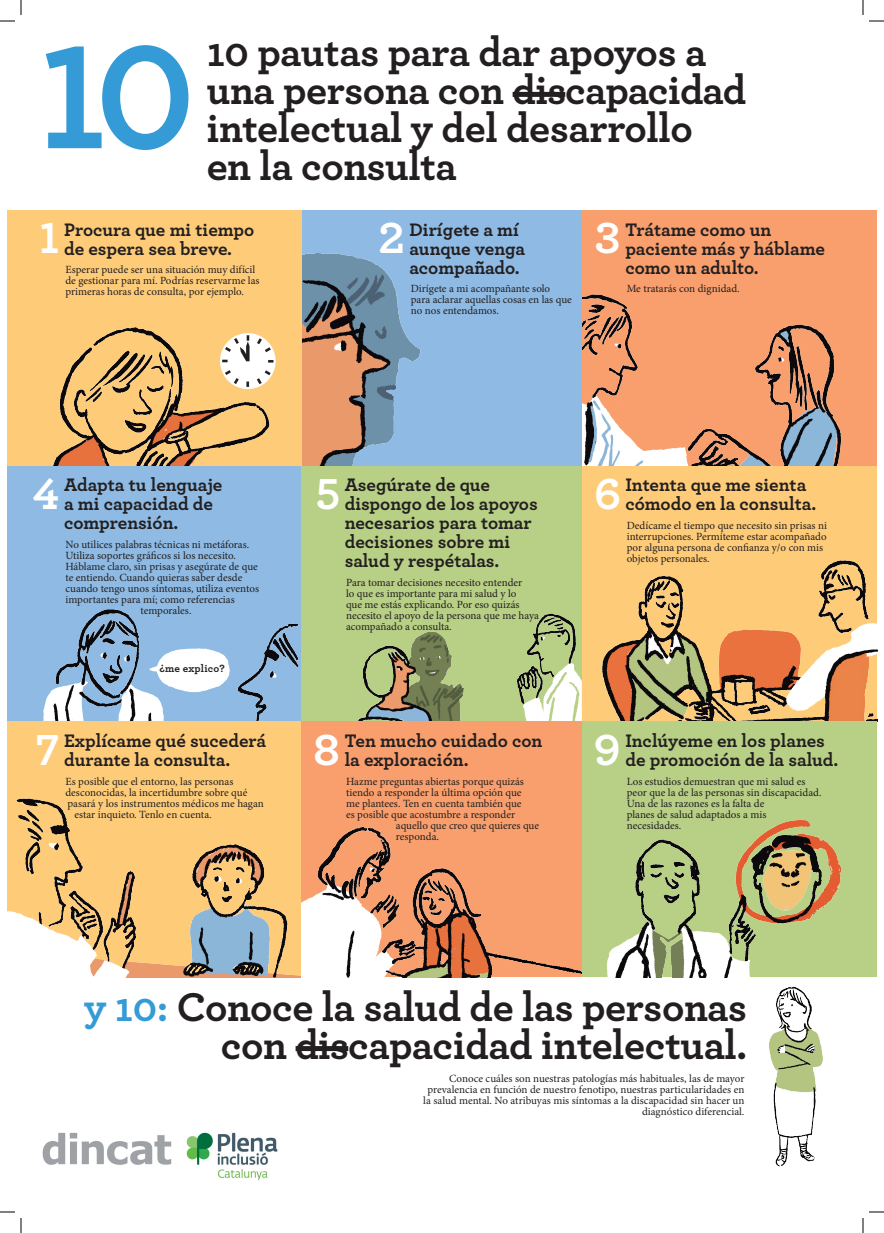
<style>
.page{position:relative;width:884px;height:1233px;background:#fff}
.page>*{position:absolute;margin:0;border:0;box-sizing:border-box;transform-origin:0 0}
.t1{font:700 153.8px "Archer";color:#359bd6}
.t2{font:700 45.5px "Archer";color:#fff}
.t3{font:700 42px/38px "Archer";letter-spacing:-.015em;color:#231f20}
.Titulars_caixes{font:700 19px/19px "Archer";color:#231f20}
.Text_petit{font:11px/11px "Minion Pro";color:#231f20}
.Titulars_caixes-2{font:700 11px "Archer";letter-spacing:.02em;color:#231f20}
.s1{color:#359bd6}
</style>
<div class="page">
<div style="left:302px;top:210px;width:280px;height:255px;background:#8ebae3"></div>
<img style="left:302px;top:253px;width:119px;height:212px">
<div style="left:582px;top:210px;width:295px;height:255px;background:#f89f6d"></div>
<img style="left:582px;top:294px;width:260px;height:171px">
<div style="left:513px;top:92px;width:52px;height:5px;background:#231f20"></div>
<div style="left:7px;top:210px;width:295px;height:255px;background:#fecc79"></div>
<img style="left:53px;top:327px;width:223px;height:138px">
<div style="left:7px;top:465px;width:295px;height:256px;background:#8ebae3"></div>
<img style="left:43px;top:597px;width:259px;height:124px">
<div style="left:7px;top:721px;width:295px;height:256px;background:#fecc79"></div>
<img style="left:7px;top:789px;width:295px;height:188px">
<div style="left:302px;top:465px;width:280px;height:256px;background:#b8cf86"></div>
<img style="left:358px;top:613px;width:224px;height:108px">
<div style="left:302px;top:721px;width:280px;height:256px;background:#f89f6d"></div>
<img style="left:302px;top:827px;width:280px;height:150px">
<div style="left:582px;top:465px;width:295px;height:256px;background:#fecc79"></div>
<img style="left:602px;top:560px;width:275px;height:161px">
<div style="left:582px;top:721px;width:295px;height:256px;background:#b8cf86"></div>
<img style="left:606px;top:819px;width:236px;height:158px">
<div style="left:296px;top:1046px;width:52px;height:5px;background:#231f20"></div>
<img style="left:769px;top:986px;width:54px;height:181px">
<img style="left:42px;top:1132px;width:236px;height:49px">
<svg style="left:0;top:1211px;width:15px;height:1px"></svg>
<svg style="left:869px;top:1211px;width:15px;height:1px"></svg>
<svg style="left:0;top:0;width:22px;height:22px"></svg>
<svg style="left:20px;top:1218px;width:2px;height:15px"></svg>
<svg style="left:862px;top:0;width:22px;height:22px"></svg>
<svg style="left:862px;top:1218px;width:2px;height:15px"></svg>
<p class="t1" style="left:39px;top:-24px;width:158px">10</p>
<p class="t3" style="left:207px;top:31px;width:541px">10 pautas para dar apoyos a una persona con discapacidad intelectual y del desarrollo</p>
<p class="t3" style="left:207px;top:145px;width:252px">en la consulta</p>
<p class="t2" style="left:39px;top:202px;width:21px">1</p>
<p class="Titulars_caixes" style="left:64px;top:218px;width:192px">Procura que mi tiempo de espera sea breve.</p>
<p class="Text_petit" style="left:65px;top:264px;width:196px">Esperar puede ser una situación muy difícil de gestionar para mí. Podrías reservarme las primeras horas de consulta, por ejemplo.</p>
<p class="Titulars_caixes" style="left:409px;top:218px;width:117px">Dirígete a mí aunque venga acompañado.</p>
<p class="Text_petit" style="left:411px;top:283px;width:163px">Dirígete a mi acompañante solo para aclarar aquellas cosas en las que no nos entendamos.</p>
<p class="t2" style="left:378px;top:202px;width:28px">2</p>
<p class="Titulars_caixes" style="left:625px;top:218px;width:201px">Trátame como un paciente más y háblame como un adulto.</p>
<p class="t2" style="left:595px;top:202px;width:27px">3</p>
<p class="Text_petit" style="left:627px;top:283px;width:114px">Me tratarás con dignidad.</p>
<p class="Titulars_caixes" style="left:64px;top:474px;width:160px">Adapta tu lenguaje a mi capacidad de comprensión.</p>
<p class="t2" style="left:33px;top:458px;width:28px">4</p>
<p class="Text_petit" style="left:65px;top:539px;width:185px">No utilices palabras técnicas ni metáforas.</p>
<p class="Text_petit" style="left:65px;top:550px;width:172px">Utiliza soportes gráficos si los necesito.</p>
<p class="Text_petit" style="left:65px;top:561px;width:194px">Háblame claro, sin prisas y asegúrate de que</p>
<p class="Text_petit" style="left:65px;top:572px;width:178px">te entiendo. Cuando quieras saber desde</p>
<p class="Text_petit" style="left:65px;top:583px;width:195px">cuando tengo unos síntomas, utiliza eventos</p>
<p class="Text_petit" style="left:65px;top:594px;width:171px">importantes para mí; como referencias</p>
<p class="Text_petit" style="left:140px;top:605px;width:53px">temporales.</p>
<p class="Titulars_caixes" style="left:345px;top:474px;width:195px">Asegúrate de que dispongo de los apoyos necesarios para tomar decisiones sobre mi salud y respétalas.</p>
<p class="t2" style="left:315px;top:458px;width:26px">5</p>
<p class="Text_petit" style="left:346px;top:577px;width:194px">Para tomar decisiones necesito entender<br>lo que es importante para mi salud y lo<br>que me estás explicando. Por eso quizás necesito el apoyo de la persona que me haya acompañado a consulta.</p>
<p class="t2" style="left:594px;top:458px;width:28px">6</p>
<p class="Titulars_caixes" style="left:625px;top:474px;width:192px">Intenta que me sienta cómodo en la consulta.</p>
<p class="Text_petit" style="left:627px;top:520px;width:202px">Dedícame el tiempo que necesito sin prisas ni interrupciones. Permíteme estar acompañado por alguna persona de confianza y/o con mis objetos personales.</p>
<p class="Titulars_caixes-2" style="left:160px;top:659px;width:67px">¿me explico?</p>
<p class="Titulars_caixes" style="left:64px;top:730px;width:204px">Explícame qué sucederá durante la consulta.</p>
<p class="t2" style="left:36px;top:713px;width:25px">7</p>
<p class="Titulars_caixes" style="left:345px;top:730px;width:199px">Ten mucho cuidado con la exploración.</p>
<p class="t2" style="left:314px;top:713px;width:28px">8</p>
<p class="Titulars_caixes" style="left:625px;top:730px;width:214px">Inclúyeme en los planes de promoción de la salud.</p>
<p class="t2" style="left:594px;top:713px;width:28px">9</p>
<p class="Text_petit" style="left:65px;top:775px;width:169px">Es posible que el entorno, las personas</p>
<p class="Text_petit" style="left:65px;top:786px;width:183px">desconocidas, la incertidumbre sobre qué</p>
<p class="Text_petit" style="left:67px;top:797px;width:198px">pasará y los instrumentos médicos me hagan</p>
<p class="Text_petit" style="left:74px;top:808px;width:139px">estar inquieto. Tenlo en cuenta.</p>
<p class="Text_petit" style="left:346px;top:775px;width:179px">Hazme preguntas abiertas porque quizás</p>
<p class="Text_petit" style="left:346px;top:786px;width:177px">tiendo a responder la última opción que</p>
<p class="Text_petit" style="left:346px;top:797px;width:177px">me plantees. Ten en cuenta también que</p>
<p class="Text_petit" style="left:346px;top:808px;width:171px">es posible que acostumbre a responder</p>
<p class="Text_petit" style="left:396px;top:819px;width:145px">aquello que creo que quieres que</p>
<p class="Text_petit" style="left:396px;top:830px;width:45px">responda.</p>
<p class="Text_petit" style="left:627px;top:775px;width:196px">Los estudios demuestran que mi salud es peor que la de las personas sin discapacidad.<br>Una de las razones es la falta de<br>planes de salud adaptados a mis necesidades.</p>
<p class="t3" style="left:84px;top:985px;width:665px;text-align:right"><span class="s1">y 10:</span> Conoce la salud de las personas con discapacidad intelectual.</p>
<p class="Text_petit" style="left:423px;top:1073px;width:323px;text-align:right">Conoce cuáles son nuestras patologías más habituales, las de mayor prevalencia en función de nuestro fenotipo, nuestras particularidades en la salud mental. No atribuyas mis síntomas a la discapacidad sin hacer un diagnóstico diferencial.</p>
</div>
